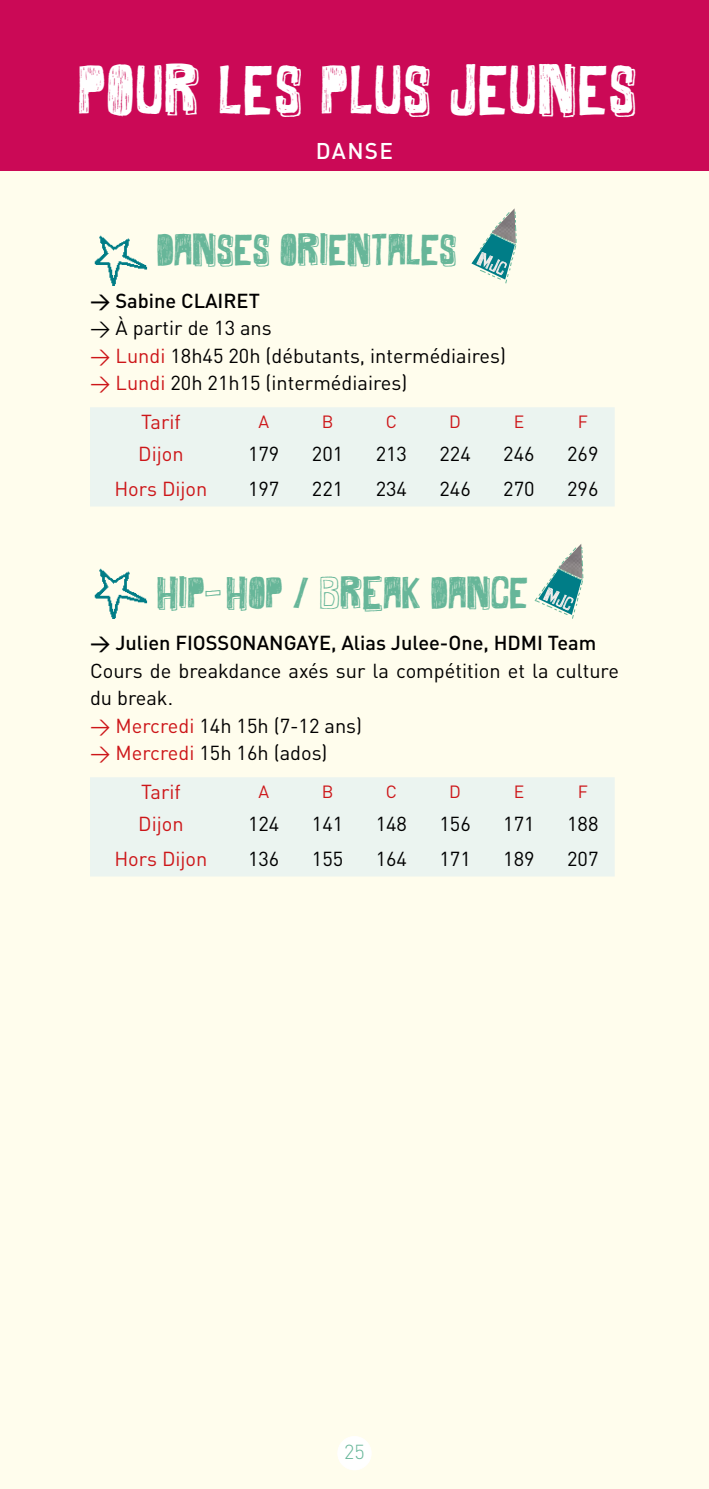
<style>
.page{position:relative;width:709px;height:1489px;background:#fff}
.page>*{position:absolute;margin:0;border:0;box-sizing:border-box;transform-origin:0 0}
.t1{font:40px "Maybe Maybe Not";letter-spacing:.03em;color:#fff}
.t2{font:25px "Maybe Maybe Not";color:#67b699}
.t3{font:500 22.5px "DIN Pro";letter-spacing:.06em;color:#fff}
.t4{font:20px/39px "DIN Pro";color:#000}
.t5{font:500 20px "DIN Pro";color:#000}
.t6{font:20px/27.5px "DIN";color:#000}
.t7{font:20px/39px "DIN Pro";color:#cd1619}
.t8{font:300 20px "DIN Pro";color:#67b699}
.t9{font:17.5px "DIN Pro";color:#cd1619}
.s1{color:#cd1619}
.s2{color:#000}
</style>
<div class="page">
<div style="left:0;top:0;width:709px;height:1488px;background:#fffded"></div>
<div style="left:0;top:0;width:709px;height:170px;background:#cb0956"></div>
<div style="left:337px;top:1435px;width:34px;height:34px;background:#fff;border-radius:50%"></div>
<div style="left:90px;top:407px;width:524px;height:99px;background:#ebf4f0"></div>
<div style="left:90px;top:777px;width:524px;height:99px;background:#ebf4f0"></div>
<img style="left:94px;top:235px;width:54px;height:50px">
<img style="left:94px;top:568px;width:54px;height:50px">
<svg style="left:471px;top:211px;width:46px;height:72px"></svg>
<svg style="left:535px;top:546px;width:48px;height:73px"></svg>
<h1 class="t1" style="left:78px;top:62px;width:560px">POUR LES PLUS JEUNES</h1>
<p class="t3" style="left:316px;top:133px;width:79px">DANSE</p>
<p class="t2" style="left:157px;top:233px;width:301px">DANSES ORIENTALES</p>
<p class="t5" style="left:90px;top:284px;width:171px">→ Sabine CLAIRET</p>
<p class="t4" style="left:90px;top:306px;width:183px">→ À partir de 13 ans</p>
<p class="t4" style="left:90px;top:334px;width:417px"><span class="s1">→ Lundi</span> 18h45 20h (débutants, intermédiaires)</p>
<p class="t4" style="left:141px;top:361px;width:268px;text-indent:-51px"><span class="s1">→ Lundi</span> 20h 21h15 (intermédiaires)<br><span class="s1">Tarif</span></p>
<p class="t9" style="left:258px;top:408px;width:12px">A</p>
<p class="t9" style="left:322px;top:408px;width:13px">B</p>
<p class="t9" style="left:386px;top:408px;width:13px">C</p>
<p class="t9" style="left:449px;top:408px;width:13px">D</p>
<p class="t9" style="left:513px;top:408px;width:12px">E</p>
<p class="t9" style="left:577px;top:408px;width:12px">F</p>
<p class="t7" style="left:138px;top:432px;width:47px">Dijon</p>
<p class="t4" style="left:248px;top:432px;width:33px">179</p>
<p class="t4" style="left:312px;top:432px;width:33px">201</p>
<p class="t4" style="left:376px;top:432px;width:33px">213</p>
<p class="t4" style="left:439px;top:432px;width:33px">224</p>
<p class="t4" style="left:503px;top:432px;width:33px">246</p>
<p class="t4" style="left:567px;top:432px;width:33px">269</p>
<p class="t7" style="left:114px;top:467px;width:95px">Hors Dijon</p>
<p class="t4" style="left:248px;top:467px;width:33px">197</p>
<p class="t4" style="left:312px;top:467px;width:33px">221</p>
<p class="t4" style="left:376px;top:467px;width:33px">234</p>
<p class="t4" style="left:439px;top:467px;width:33px">246</p>
<p class="t4" style="left:503px;top:467px;width:33px">270</p>
<p class="t4" style="left:567px;top:467px;width:33px">296</p>
<p class="t2" style="left:157px;top:575px;width:373px">HIP- HOP / BREAK DANCE</p>
<p class="t5" style="left:90px;top:626px;width:508px">→ Julien FIOSSONANGAYE, Alias Julee-One, HDMI Team</p>
<p class="t6" style="left:90px;top:656px;width:530px">Cours de breakdance axés sur la compétition et la culture du break.</p>
<p class="t4" style="left:90px;top:704px;width:274px"><span class="s1">→ Mercredi</span> 14h 15h (7-12 ans)</p>
<p class="t7" style="left:141px;top:731px;width:188px;text-indent:-51px">→ Mercredi <span class="s2">15h 16h (ados)<br></span>Tarif</p>
<p class="t9" style="left:258px;top:778px;width:12px">A</p>
<p class="t9" style="left:322px;top:778px;width:13px">B</p>
<p class="t9" style="left:386px;top:778px;width:13px">C</p>
<p class="t9" style="left:449px;top:778px;width:13px">D</p>
<p class="t9" style="left:513px;top:778px;width:12px">E</p>
<p class="t9" style="left:577px;top:778px;width:12px">F</p>
<p class="t7" style="left:138px;top:802px;width:47px">Dijon</p>
<p class="t4" style="left:248px;top:802px;width:33px">124</p>
<p class="t4" style="left:312px;top:802px;width:33px">141</p>
<p class="t4" style="left:376px;top:802px;width:33px">148</p>
<p class="t4" style="left:439px;top:802px;width:33px">156</p>
<p class="t4" style="left:503px;top:802px;width:33px">171</p>
<p class="t4" style="left:567px;top:802px;width:33px">188</p>
<p class="t7" style="left:114px;top:837px;width:95px">Hors Dijon</p>
<p class="t4" style="left:248px;top:837px;width:33px">136</p>
<p class="t4" style="left:312px;top:837px;width:33px">155</p>
<p class="t4" style="left:376px;top:837px;width:33px">164</p>
<p class="t4" style="left:439px;top:837px;width:33px">171</p>
<p class="t4" style="left:503px;top:837px;width:33px">189</p>
<p class="t4" style="left:567px;top:837px;width:33px">207</p>
<p class="t8" style="left:344px;top:1435px;width:22px">25</p>
</div>
